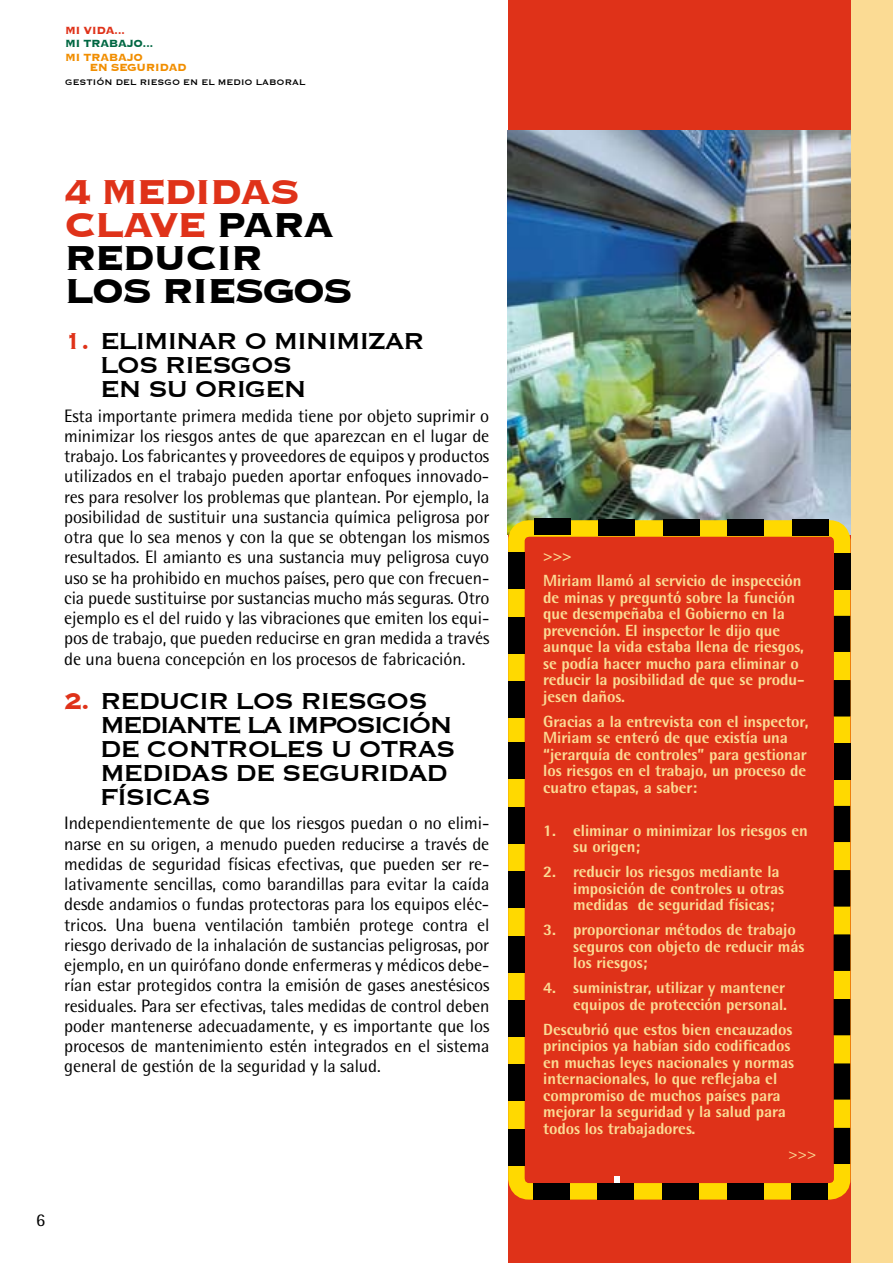
<style>
.page{position:relative;width:893px;height:1263px;background:#fff}
.page>*{position:absolute;margin:0;border:0;box-sizing:border-box;transform-origin:0 0}
.t1{font:700 45px/33px "Copperplate";letter-spacing:-.05em;color:#000}
.t2{font:30px/24px "Copperplate";letter-spacing:-.05em;color:#000}
.t3{font:18px/20.2px "Rotis Semi Sans";letter-spacing:-.005em;color:#000;text-align:justify}
.t4{font:800 16.2px/16.5px "Rotis Semi Sans";letter-spacing:-.005em;color:#fbdb94}
.t5{font:italic 16.2px "Rotis Semi Sans";color:#fbdb94}
.t6{font:700 13.5px/10.5px "Copperplate";letter-spacing:-.04em;color:#f18e00}
.t7{font:700 13.5px "Copperplate";letter-spacing:-.04em;color:#006742}
.t8{font:700 13.5px "Copperplate";letter-spacing:-.04em;color:#df3219}
.t9{font:10.5px "Copperplate";color:#000}
.s1{color:#df3219}
.s2{font-weight:700;color:#df3219}
</style>
<div class="page">
<div style="left:850px;top:0;width:43px;height:1263px;background:#fbdb94"></div>
<div style="left:508px;top:0;width:343px;height:1263px;background:#df3219"></div>
<img style="left:508px;top:130px;width:342px;height:399px">
<div style="left:508px;top:520px;width:342px;height:679px;border:16px solid #ffd900;border-radius:13px"></div>
<div style="left:614px;top:1176px;width:6px;height:23px;background:#fff"></div>
<div style="left:834px;top:743px;width:16px;height:36px;background:#000"></div>
<div style="left:792px;top:519px;width:36px;height:16px;background:#000"></div>
<div style="left:728px;top:519px;width:36px;height:16px;background:#000"></div>
<div style="left:663px;top:519px;width:36px;height:16px;background:#000"></div>
<div style="left:599px;top:519px;width:36px;height:16px;background:#000"></div>
<div style="left:534px;top:519px;width:37px;height:16px;background:#000"></div>
<div style="left:508px;top:743px;width:16px;height:36px;background:#000"></div>
<div style="left:508px;top:807px;width:16px;height:36px;background:#000"></div>
<div style="left:508px;top:936px;width:17px;height:36px;background:#000"></div>
<div style="left:508px;top:1000px;width:17px;height:36px;background:#000"></div>
<div style="left:508px;top:871px;width:16px;height:37px;background:#000"></div>
<div style="left:508px;top:1065px;width:17px;height:36px;background:#000"></div>
<div style="left:508px;top:1129px;width:17px;height:36px;background:#000"></div>
<div style="left:834px;top:806px;width:16px;height:36px;background:#000"></div>
<div style="left:834px;top:870px;width:16px;height:36px;background:#000"></div>
<div style="left:834px;top:935px;width:16px;height:36px;background:#000"></div>
<div style="left:834px;top:999px;width:16px;height:36px;background:#000"></div>
<div style="left:834px;top:1063px;width:16px;height:36px;background:#000"></div>
<div style="left:834px;top:1128px;width:16px;height:36px;background:#000"></div>
<div style="left:727px;top:1183px;width:36px;height:16px;background:#000"></div>
<div style="left:663px;top:1183px;width:36px;height:16px;background:#000"></div>
<div style="left:598px;top:1183px;width:36px;height:16px;background:#000"></div>
<div style="left:534px;top:1183px;width:36px;height:16px;background:#000"></div>
<div style="left:791px;top:1183px;width:37px;height:16px;background:#000"></div>
<div style="left:834px;top:553px;width:16px;height:36px;background:#000"></div>
<div style="left:508px;top:553px;width:17px;height:36px;background:#000"></div>
<div style="left:508px;top:617px;width:17px;height:36px;background:#000"></div>
<div style="left:508px;top:681px;width:17px;height:37px;background:#000"></div>
<div style="left:834px;top:616px;width:16px;height:36px;background:#000"></div>
<div style="left:834px;top:680px;width:16px;height:36px;background:#000"></div>
<p class="t8" style="left:65px;top:21px;width:62px">Mi vida...</p>
<p class="t7" style="left:65px;top:35px;width:90px">Mi trabajo...</p>
<p class="t6" style="left:89px;top:51px;width:99px;text-indent:-24px">Mi trabajo<br>EN Seguridad</p>
<p class="t9" style="left:65px;top:75px;width:242px">Gestión del riesgo en el m edio laboral</p>
<h1 class="t1" style="left:64px;top:172px;width:286px"><span class="s1">4 medidas clave</span> para reducir los riesgos</h1>
<h2 class="t2" style="left:100px;top:327px;width:326px;text-indent:-36px"><span class="s1">1.</span> Eliminar o minimizar los riesgos<br>en su origen</h2>
<p class="t3" style="left:64px;top:405px;width:427px">Esta importante primera medida tiene por objeto suprimir o minimizar los riesgos antes de que aparezcan en el lugar de trabajo. Los fabricantes y proveedores de equipos y productos utilizados en el trabajo pueden aportar enfoques innovado&shy;res para resolver los problemas que plantean. Por ejemplo, la posibilidad de sustituir una sustancia química peligrosa por otra que lo sea menos y con la que se obtengan los mismos resultados. El amianto es una sustancia muy peligrosa cuyo uso se ha prohibido en muchos países, pero que con frecuen&shy;cia puede sustituirse por sustancias mucho más seguras. Otro ejemplo es el del ruido y las vibraciones que emiten los equi&shy;pos de trabajo, que pueden reducirse en gran medida a través de una buena concepción en los procesos de fabricación.</p>
<h2 class="t2" style="left:64px;top:687px;width:390px"><span class="s2">2.</span> Reducir los riesgos m ediante la imposición de controles u otras m</h2>
<h2 class="t2" style="left:100px;top:759px;width:346px;text-indent:23px">edidas de seguridad físicas</h2>
<p class="t3" style="left:64px;top:813px;width:427px">Independientemente de que los riesgos puedan o no elimi&shy;narse en su origen, a menudo pueden reducirse a través de medidas de seguridad físicas efectivas, que pueden ser re&shy;lativamente sencillas, como barandillas para evitar la caída desde andamios o fundas protectoras para los equipos eléc&shy;tricos. Una buena ventilación también protege contra el riesgo derivado de la inhalación de sustancias peligrosas, por ejemplo, en un quirófano donde enfermeras y médicos debe&shy;rían estar protegidos contra la emisión de gases anestésicos residuales. Para ser efectivas, tales medidas de control deben poder mantenerse adecuadamente, y es importante que los procesos de mantenimiento estén integrados en el sistema general de gestión de la seguridad y la salud.</p>
<p class="t3" style="left:36px;top:1209px;width:11px">6</p>
<p class="t4" style="left:543px;top:543px;width:260px;line-height:25px">&gt;&gt;&gt;<br>Miriam llamó al servicio de inspección</p>
<p class="t4" style="left:543px;top:589px;width:263px">de minas y preguntó sobre la función que desempeñaba el Gobierno en la prevención. El inspector le dijo que aunque la vida estaba llena de riesgos, se podía hacer mucho para eliminar o reducir la posibilidad de que se produ&shy;jesen daños.</p>
<p class="t4" style="left:543px;top:713px;width:267px">Gracias a la entrevista con el inspector, Miriam se enteró de que existía una “jerarquía de controles” para gestionar los riesgos en el trabajo, un proceso de cuatro etapas, a saber:</p>
<p class="t4" style="left:573px;top:821px;width:236px;text-indent:-30px">1. eliminar o minimizar los riesgos en su origen;</p>
<p class="t4" style="left:573px;top:863px;width:212px;text-indent:-30px">2. reducir los riesgos mediante la imposición de controles u otras medidas de seguridad físicas;</p>
<p class="t4" style="left:573px;top:921px;width:233px;text-indent:-30px">3. proporcionar métodos de trabajo seguros con objeto de reducir más los riesgos;</p>
<p class="t4" style="left:543px;top:979px;width:245px;text-align:right">4. suministrar, utilizar y mantener equipos de protección personal.</p>
<p class="t4" style="left:543px;top:1020px;width:252px">Descubrió que estos bien encauzados principios ya habían sido codificados en muchas leyes nacionales y normas internacionales, lo que reflejaba el compromiso de muchos países para mejorar la seguridad y la salud para todos los trabajadores.</p>
<p class="t5" style="left:788px;top:1143px;width:29px">&gt;&gt;&gt;</p>
</div>
